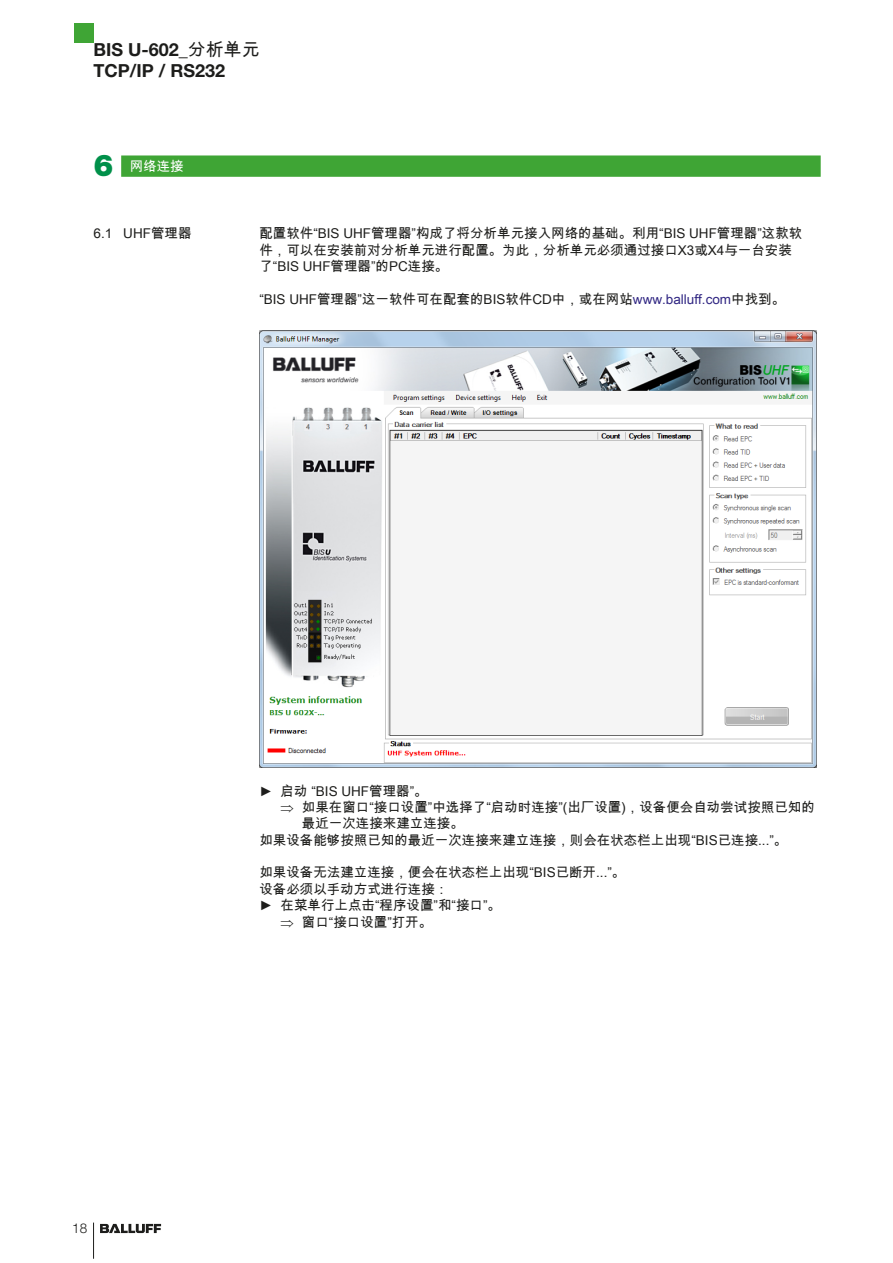
<style>
.page{position:relative;width:893px;height:1263px;background:#fff}
.page>*{position:absolute;margin:0;border:0;box-sizing:border-box;transform-origin:0 0}
.t1{font:900 30px "Helvetica Neue LT Pro";color:#00904a}
.t2{font:700 18px/20.2px "Helvetica Neue LT Pro";color:#1d1d1b}
.t3{font:13.5px/16.4px "Arial Unicode MS";color:#1d1d1b}
.t4{font:13.5px "Arial Unicode MS";color:#fff}
.t5{font:300 13.5px "Helvetica Neue LT Pro";color:#1d1d1b}
.s1{font-family:"Arial Unicode MS";font-weight:400}
.s2{color:#312783}
.s3{font-family:"Arial"}
</style>
<div class="page">
<div style="left:74px;top:23px;width:20px;height:20px;background:#3fa535"></div>
<hr style="left:93px;top:1222px;width:1px;height:37px;background:#1d1d1b">
<svg style="left:100px;top:1224px;width:61px;height:9px"></svg>
<img style="left:259px;top:331px;width:557px;height:436px">
<div style="left:121px;top:155px;width:700px;height:22px;background:#3fa535"></div>
<h2 class="t2" style="left:94px;top:39px;width:168px">BIS U-602_<span class="s1">分析单元<br></span>TCP/IP / RS232</h2>
<h1 class="t1" style="left:94px;top:148px;width:22px">6</h1>
<p class="t4" style="left:130px;top:157px;width:55px">网络连接</p>
<p class="t3" style="left:94px;top:225px;width:100px">6.1 UHF管理器</p>
<p class="t3" style="left:259px;top:225px;width:544px">配置软件“BIS UHF管理器”构成了将分析单元接入网络的基础。利用“BIS UHF管理器”这款软件，可以在安装前对分析单元进行配置。为此，分析单元必须通过接口X3或X4与一台安装了“BIS UHF管理器”的PC连接。</p>
<p class="t3" style="left:259px;top:291px;width:527px">“BIS UHF管理器”这一软件可在配套的BIS软件CD中，或在网站<span class="s2">www.balluff.com</span>中找到。</p>
<p class="t5" style="left:72px;top:1220px;width:17px">18</p>
<p class="t3" style="left:259px;top:782px;width:170px"><span class="s3">►</span> 启动 “BIS UHF管理器”。</p>
<p class="t3" style="left:281px;top:799px;width:536px">⇒ 如果在窗口“接口设置”中选择了“启动时连接”(出厂设置)，设备便会自动尝试按照已知的</p>
<p class="t3" style="left:302px;top:815px;width:163px">最近一次连接来建立连接。</p>
<p class="t3" style="left:259px;top:831px;width:530px">如果设备能够按照已知的最近一次连接来建立连接，则会在状态栏上出现“BIS已连接...”。</p>
<p class="t3" style="left:259px;top:864px;width:368px">如果设备无法建立连接，便会在状态栏上出现“BIS已断开...”。</p>
<p class="t3" style="left:259px;top:881px;width:190px">设备必须以手动方式进行连接：</p>
<p class="t3" style="left:259px;top:897px;width:243px"><span class="s3">►</span> 在菜单行上点击“程序设置”和“接口”。</p>
<p class="t3" style="left:281px;top:913px;width:153px">⇒ 窗口“接口设置”打开。</p>
</div>
